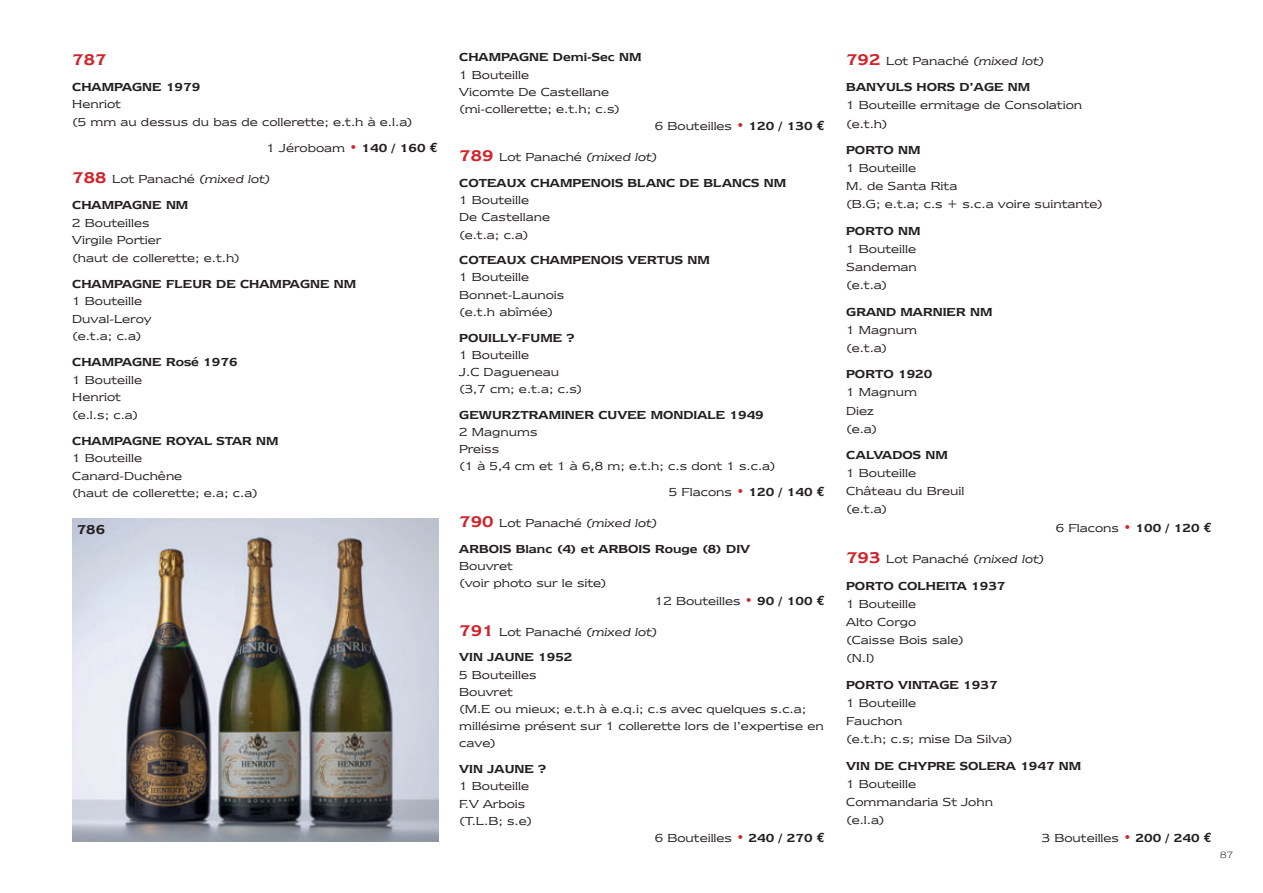
<style>
.page{position:relative;width:1263px;height:893px;background:#fff}
.page>*{position:absolute;margin:0;border:0;box-sizing:border-box;transform-origin:0 0}
.t1{font:600 18px "Newtext IT Cby BT";color:#d1232a}
.t2{font:600 15px "Newtext IT Cby BT";color:#231f20}
.t3{font:13.5px/18.1px "Newtext IT Cby BT";color:#231f20}
.t4{font:600 13.5px/25.7px "Newtext IT Cby BT";color:#231f20}
.t5{font:300 10.5px "Newtext IT Cby BT";color:#231f20}
.s1{color:#d1232a}
.s2{font-weight:600}
.s3{font-family:"Euro Mono";font-weight:700}
.s4{font-size:18px;color:#d1232a}
.s5{font-weight:400}
.s6{font-weight:400;font-style:italic}
</style>
<div class="page">
<img style="left:72px;top:519px;width:366px;height:323px">
<h1 class="t1" style="left:72px;top:54px;width:36px">787</h1>
<p class="t4" style="left:72px;top:75px;width:129px">CHAMPAGNE 1979</p>
<p class="t3" style="left:72px;top:95px;width:342px;line-height:17.5px">Henriot<br>(5 mm au dessus du bas de collerette; e.t.h à e.l.a)</p>
<p class="t3" style="left:267px;top:138px;width:173px">1 Jéroboam <span class="s1">•</span> <span class="s2">140 / 160</span> <span class="s3">€</span></p>
<p class="t4" style="left:72px;top:167px;width:200px"><span class="s4">788</span> <span class="s5">Lot Panaché</span> <span class="s6">(mixed lot)<br></span>CHAMPAGNE NM</p>
<p class="t3" style="left:72px;top:213px;width:169px;line-height:17.5px">2 Bouteilles<br>Virgile Portier<br>(haut de collerette; e.t.h)</p>
<p class="t4" style="left:72px;top:272px;width:285px">CHAMPAGNE FLEUR DE CHAMPAGNE NM</p>
<p class="t3" style="left:72px;top:292px;width:81px;line-height:17.5px">1 Bouteille<br>Duval-Leroy (e.t.a; c.a)</p>
<p class="t4" style="left:72px;top:350px;width:167px">CHAMPAGNE Rosé 1976</p>
<p class="t3" style="left:72px;top:370px;width:71px;line-height:17.5px">1 Bouteille<br>Henriot (e.l.s; c.a)</p>
<p class="t4" style="left:72px;top:429px;width:208px">CHAMPAGNE ROYAL STAR NM</p>
<p class="t3" style="left:72px;top:449px;width:187px;line-height:17.5px">1 Bouteille<br>Canard-Duchêne<br>(haut de collerette; e.a; c.a)</p>
<p class="t2" style="left:77px;top:525px;width:30px">786</p>
<p class="t4" style="left:459px;top:45px;width:184px">CHAMPAGNE Demi-Sec NM</p>
<p class="t3" style="left:459px;top:65px;width:162px;line-height:17.2px">1 Bouteille<br>Vicomte De Castellane (mi-collerette; e.t.h; c.s)</p>
<p class="t3" style="left:655px;top:116px;width:172px">6 Bouteilles <span class="s1">•</span> <span class="s2">120 / 130</span> <span class="s3">€</span></p>
<p class="t4" style="left:459px;top:145px;width:328px"><span class="s4">789</span> <span class="s5">Lot Panaché</span> <span class="s6">(mixed lot)<br></span>COTEAUX CHAMPENOIS BLANC DE BLANCS NM</p>
<p class="t3" style="left:459px;top:191px;width:92px;line-height:17.2px">1 Bouteille<br>De Castellane (e.t.a; c.a)</p>
<p class="t4" style="left:459px;top:248px;width:252px">COTEAUX CHAMPENOIS VERTUS NM</p>
<p class="t3" style="left:459px;top:268px;width:107px;line-height:17.2px">1 Bouteille<br>Bonnet-Launois (e.t.h abîmée)</p>
<p class="t4" style="left:459px;top:325px;width:117px">POUILLY-FUME ?</p>
<p class="t3" style="left:459px;top:345px;width:125px;line-height:17.2px">1 Bouteille<br>J.C Dagueneau (3,7 cm; e.t.a; c.s)</p>
<p class="t4" style="left:459px;top:403px;width:306px">GEWURZTRAMINER CUVEE MONDIALE 1949</p>
<p class="t3" style="left:459px;top:423px;width:318px;line-height:17.2px">2 Magnums<br>Preiss<br>(1 à 5,4 cm et 1 à 6,8 m; e.t.h; c.s dont 1 s.c.a)</p>
<p class="t3" style="left:669px;top:482px;width:158px">5 Flacons <span class="s1">•</span> <span class="s2">120 / 140</span> <span class="s3">€</span></p>
<p class="t4" style="left:459px;top:511px;width:292px"><span class="s4">790</span> <span class="s5">Lot Panaché</span> <span class="s6">(mixed lot)<br></span>ARBOIS Blanc (4) et ARBOIS Rouge (8) DIV</p>
<p class="t3" style="left:459px;top:557px;width:149px;line-height:17.2px">Bouvret<br>(voir photo sur le site)</p>
<p class="t3" style="left:655px;top:591px;width:172px">12 Bouteilles <span class="s1">•</span> <span class="s2">90 / 100</span> <span class="s3">€</span></p>
<p class="t4" style="left:459px;top:620px;width:200px"><span class="s4">791</span> <span class="s5">Lot Panaché</span> <span class="s6">(mixed lot)<br></span>VIN JAUNE 1952</p>
<p class="t3" style="left:459px;top:665px;width:366px;line-height:17.2px">5 Bouteilles<br>Bouvret<br>(M.E ou mieux; e.t.h à e.q.i; c.s avec quelques s.c.a; millésime présent sur 1 collerette lors de l’expertise en cave)</p>
<p class="t4" style="left:459px;top:757px;width:88px">VIN JAUNE ?</p>
<p class="t3" style="left:459px;top:777px;width:75px;line-height:17.2px">1 Bouteille<br>F.V Arbois (T.L.B; s.e)</p>
<p class="t3" style="left:655px;top:828px;width:172px">6 Bouteilles <span class="s1">•</span> <span class="s2">240 / 270</span> <span class="s3">€</span></p>
<p class="t4" style="left:846px;top:48px;width:200px;line-height:26.5px"><span class="s4">792</span> <span class="s5">Lot Panaché</span> <span class="s6">(mixed lot)<br></span>BANYULS HORS D’AGE NM</p>
<p class="t3" style="left:846px;top:96px;width:237px">1 Bouteille ermitage de Consolation (e.t.h)</p>
<p class="t4" style="left:846px;top:138px;width:76px">PORTO NM</p>
<p class="t3" style="left:846px;top:158px;width:258px">1 Bouteille<br>M. de Santa Rita<br>(B.G; e.t.a; c.s + s.c.a voire suintante)</p>
<p class="t4" style="left:846px;top:219px;width:76px">PORTO NM</p>
<p class="t3" style="left:846px;top:239px;width:72px;text-align:justify">1 Bouteille Sandeman (e.t.a)</p>
<p class="t4" style="left:846px;top:300px;width:148px">GRAND MARNIER NM</p>
<p class="t3" style="left:846px;top:320px;width:72px">1 Magnum (e.t.a)</p>
<p class="t4" style="left:846px;top:362px;width:88px">PORTO 1920</p>
<p class="t3" style="left:846px;top:383px;width:72px">1 Magnum<br>Diez<br>(e.a)</p>
<p class="t4" style="left:846px;top:443px;width:103px">CALVADOS NM</p>
<p class="t3" style="left:846px;top:464px;width:120px">1 Bouteille<br>Château du Breuil (e.t.a)</p>
<p class="t3" style="left:1056px;top:518px;width:158px">6 Flacons <span class="s1">•</span> <span class="s2">100 / 120</span> <span class="s3">€</span></p>
<p class="t4" style="left:846px;top:547px;width:200px;line-height:26.5px"><span class="s4">793</span> <span class="s5">Lot Panaché</span> <span class="s6">(mixed lot)<br></span>PORTO COLHEITA 1937</p>
<p class="t3" style="left:846px;top:594px;width:119px">1 Bouteille<br>Alto Corgo (Caisse Bois sale) (N.I)</p>
<p class="t4" style="left:846px;top:673px;width:153px">PORTO VINTAGE 1937</p>
<p class="t3" style="left:846px;top:693px;width:168px">1 Bouteille<br>Fauchon<br>(e.t.h; c.s; mise Da Silva)</p>
<p class="t4" style="left:846px;top:754px;width:236px">VIN DE CHYPRE SOLERA 1947 NM</p>
<p class="t3" style="left:846px;top:774px;width:148px">1 Bouteille<br>Commandaria St John (e.l.a)</p>
<p class="t3" style="left:1042px;top:828px;width:172px">3 Bouteilles <span class="s1">•</span> <span class="s2">200 / 240</span> <span class="s3">€</span></p>
<p class="t5" style="left:1220px;top:849px;width:15px">87</p>
</div>
